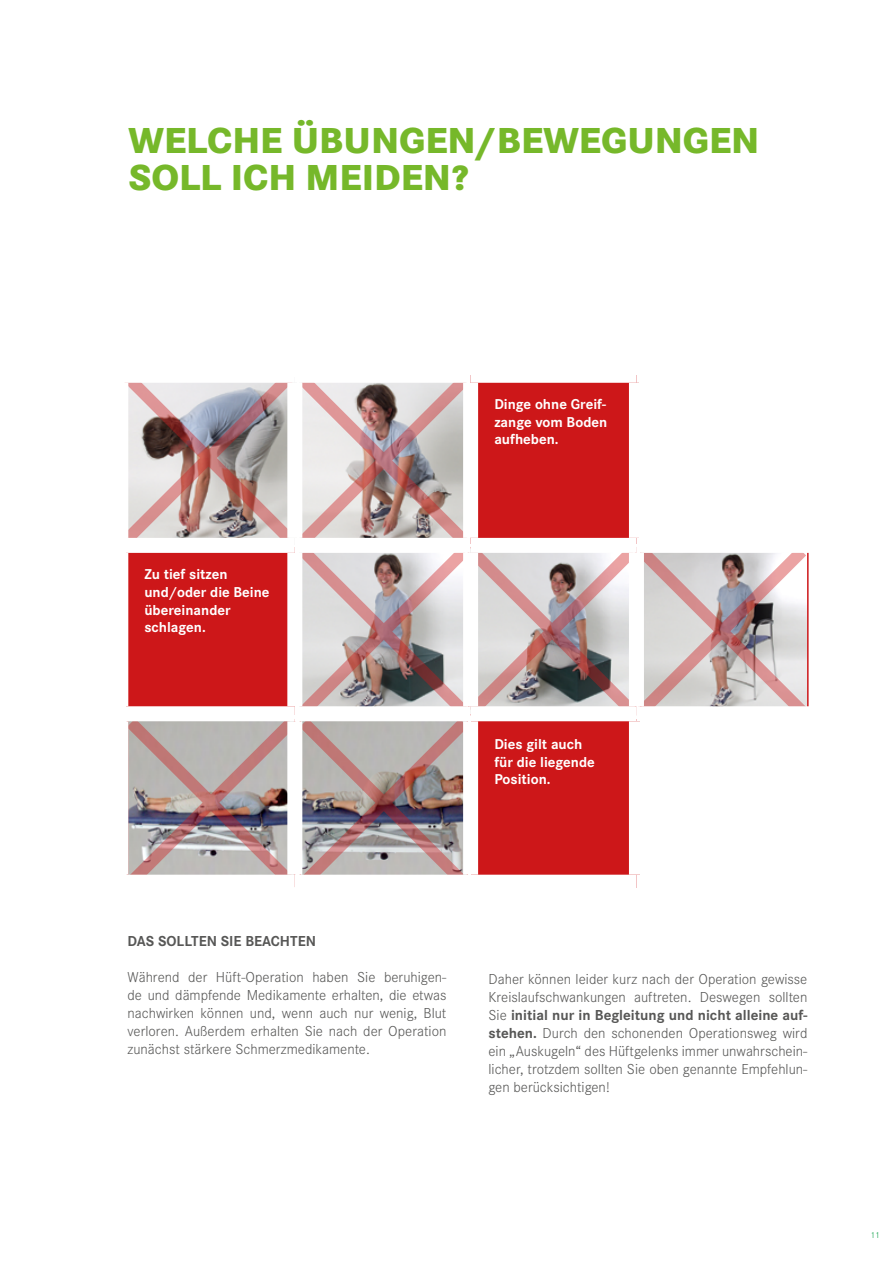
<style>
.page{position:relative;width:893px;height:1263px;background:#fff}
.page>*{position:absolute;margin:0;border:0;box-sizing:border-box;transform-origin:0 0}
.t1{font:800 37.5px/37.5px "Corporate S Pro";color:#76b82a}
.t2{font:300 15px/18px "Corporate S";color:#575756;text-align:justify}
.t3{font:700 15px "Corporate S";color:#575756}
.t4{font:700 14.85px/17.9px "Corporate S";color:#fff}
.t5{font:300 9px "Corporate S";color:#009b3e}
.s1{font-weight:700}
</style>
<div class="page">
<img style="left:128px;top:383px;width:681px;height:492px">
<div style="left:287px;top:383px;width:15px;height:155px;background:#fff"></div>
<div style="left:463px;top:383px;width:15px;height:155px;background:#fff"></div>
<div style="left:629px;top:383px;width:15px;height:155px;background:#fff"></div>
<div style="left:113px;top:538px;width:182px;height:15px;background:#fff"></div>
<div style="left:295px;top:538px;width:176px;height:15px;background:#fff"></div>
<div style="left:287px;top:553px;width:15px;height:153px;background:#fff"></div>
<div style="left:471px;top:538px;width:165px;height:15px;background:#fff"></div>
<div style="left:463px;top:553px;width:15px;height:153px;background:#fff"></div>
<div style="left:636px;top:538px;width:257px;height:15px;background:#fff"></div>
<div style="left:629px;top:553px;width:15px;height:153px;background:#fff"></div>
<div style="left:113px;top:706px;width:182px;height:15px;background:#fff"></div>
<div style="left:295px;top:706px;width:176px;height:15px;background:#fff"></div>
<div style="left:287px;top:721px;width:15px;height:154px;background:#fff"></div>
<div style="left:471px;top:706px;width:165px;height:15px;background:#fff"></div>
<div style="left:463px;top:721px;width:15px;height:154px;background:#fff"></div>
<div style="left:636px;top:706px;width:257px;height:15px;background:#fff"></div>
<div style="left:629px;top:721px;width:15px;height:154px;background:#fff"></div>
<h1 class="t1" style="left:129px;top:118px;width:632px">WELCHE ÜBUNGEN/BEWEGUNGEN<br>SOLL ICH MEIDEN?</h1>
<p class="t4" style="left:144px;top:565px;width:127px">Zu tief sitzen und/oder die Beine übereinander schlagen.</p>
<p class="t4" style="left:494px;top:395px;width:114px;text-align:justify">Dinge ohne Greif&shy;zange vom Boden aufheben.</p>
<p class="t4" style="left:494px;top:735px;width:102px">Dies gilt auch für die liegende<br>Position.</p>
<p class="t3" style="left:128px;top:932px;width:190px">DAS SOLLTEN SIE BEACHTEN</p>
<p class="t2" style="left:128px;top:968px;width:320px">Während der Hüft-Operation haben Sie beruhigen&shy;de und dämpfende Medikamente erhalten, die etwas nachwirken können und, wenn auch nur wenig, Blut verloren. Außerdem erhalten Sie nach der Operation zunächst stärkere Schmerzmedikamente.</p>
<p class="t2" style="left:488px;top:970px;width:320px">Daher können leider kurz nach der Operation gewisse Kreislaufschwankungen auftreten. Deswegen sollten Sie <span class="s1">initial nur in Begleitung und nicht alleine auf&shy;stehen.</span> Durch den schonenden Operationsweg wird ein „Auskugeln“ des Hüftgelenks immer unwahrschein&shy;licher, trotzdem sollten Sie oben genannte Empfehlun&shy;gen berücksichtigen!</p>
<p class="t5" style="left:871px;top:1230px;width:11px">11</p>
</div>
